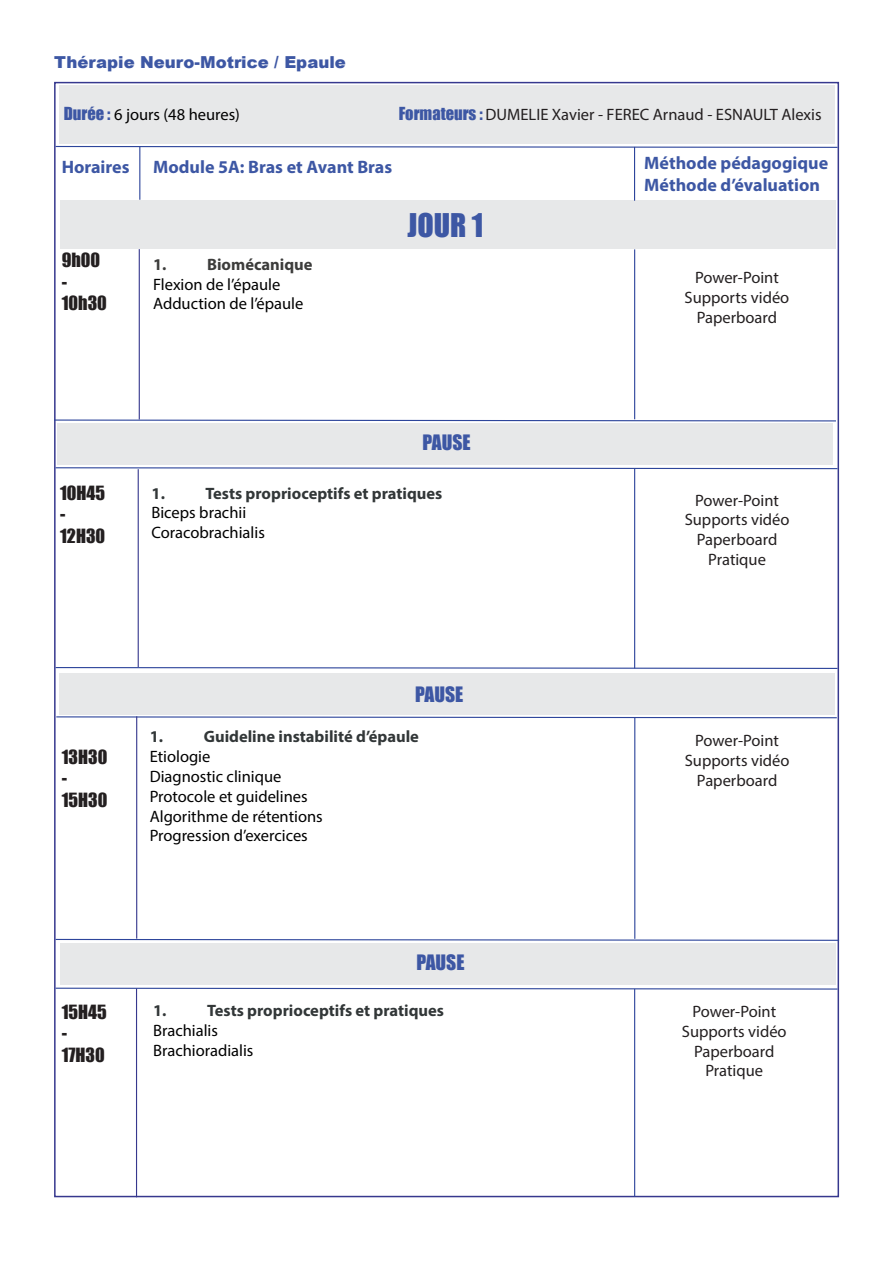
<style>
.page{position:relative;width:893px;height:1263px;background:#fff}
.page>*{position:absolute;margin:0;border:0;box-sizing:border-box;transform-origin:0 0}
.t1{font:30px "Impact";color:#3d57a4}
.t2{font:19.5px "Impact";color:#3d57a4}
.t3{font:700 18px/21.6px "Myriad Pro";color:#3d57a4}
.t4{font:18px/21.6px "Impact";color:#231f20}
.t5{font:16.5px "Myriad Pro";color:#000}
.t6{font:16.5px/19.8px "Myriad Pro";color:#231f20;text-align:center}
.t7{font:700 16.5px "Myriad Pro";color:#323738}
.t8{font:900 16.5px "Arial";color:#3d57a4}
.t9{font:700 16.5px "Myriad Pro";color:#3c3c3b}
.s1{font-family:"Impact";color:#3d57a4}
</style>
<div class="page">
<div style="left:59px;top:85px;width:775px;height:58px;background:#e7e8e9"></div>
<div style="left:60px;top:201px;width:775px;height:48px;background:#e7e8e9"></div>
<svg style="left:54px;top:145px;width:785px;height:3px"></svg>
<svg style="left:54px;top:419px;width:782px;height:3px"></svg>
<hr style="left:139px;top:147px;width:1px;height:53px;background:#2d459b">
<hr style="left:634px;top:147px;width:1px;height:54px;background:#2d459b">
<hr style="left:139px;top:249px;width:1px;height:170px;background:#36388e">
<hr style="left:634px;top:249px;width:1px;height:170px;background:#2d459b">
<div style="left:57px;top:424px;width:776px;height:41px;background:#e7e8e9"></div>
<svg style="left:54px;top:467px;width:785px;height:3px"></svg>
<hr style="left:634px;top:469px;width:1px;height:199px;background:#2d459b">
<svg style="left:54px;top:987px;width:785px;height:3px"></svg>
<hr style="left:138px;top:469px;width:1px;height:198px;background:#36388e">
<svg style="left:54px;top:666px;width:785px;height:3px"></svg>
<div style="left:59px;top:673px;width:775px;height:41px;background:#e7e8e9"></div>
<svg style="left:55px;top:716px;width:783px;height:3px"></svg>
<hr style="left:136px;top:716px;width:1px;height:223px;background:#36388e">
<hr style="left:634px;top:718px;width:1px;height:221px;background:#2d459b">
<div style="left:60px;top:943px;width:776px;height:41px;background:#e7e8e9"></div>
<svg style="left:54px;top:938px;width:786px;height:3px"></svg>
<hr style="left:136px;top:988px;width:1px;height:209px;background:#36388e">
<hr style="left:634px;top:989px;width:1px;height:208px;background:#2d459b">
<p class="t8" style="left:54px;top:50px;width:293px">Thérapie Neuro-Motrice / Epaule</p>
<p class="t5" style="left:64px;top:104px;width:178px"><span class="s1">Durée :</span> 6 jours (48 heures)</p>
<p class="t6" style="left:399px;top:104px;width:424px"><span class="s1">Formateurs :</span> DUMELIE Xavier - FEREC Arnaud - ESNAULT Alexis</p>
<p class="t3" style="left:62px;top:156px;width:69px">Horaires</p>
<p class="t3" style="left:153px;top:156px;width:241px">Module 5A: Bras et Avant Bras</p>
<p class="t3" style="left:644px;top:152px;width:185px">Méthode pédagogique<br>Méthode d’évaluation</p>
<p class="t4" style="left:62px;top:249px;width:47px">9h00 -<br>10h30</p>
<p class="t9" style="left:153px;top:253px;width:15px">1.</p>
<p class="t9" style="left:207px;top:253px;width:107px">Biomécanique</p>
<p class="t5" style="left:153px;top:274px;width:129px">Flexion de l’épaule</p>
<p class="t5" style="left:153px;top:294px;width:152px">Adduction de l’épaule</p>
<p class="t1" style="left:407px;top:201px;width:77px">JOUR 1</p>
<p class="t2" style="left:423px;top:428px;width:50px">PAUSE</p>
<p class="t4" style="left:60px;top:481px;width:47px">10H45 -<br>12H30</p>
<p class="t7" style="left:152px;top:482px;width:15px">1.</p>
<p class="t7" style="left:206px;top:482px;width:238px">Tests proprioceptifs et pratiques</p>
<p class="t5" style="left:152px;top:503px;width:96px">Biceps brachii</p>
<p class="t5" style="left:152px;top:522px;width:115px">Coracobrachialis</p>
<p class="t4" style="left:62px;top:745px;width:47px">13H30 -<br>15H30</p>
<p class="t2" style="left:415px;top:679px;width:50px">PAUSE</p>
<p class="t7" style="left:150px;top:726px;width:15px">1.</p>
<p class="t7" style="left:204px;top:726px;width:217px">Guideline instabilité d’épaule</p>
<p class="t5" style="left:150px;top:746px;width:62px">Etiologie</p>
<p class="t5" style="left:150px;top:766px;width:133px">Diagnostic clinique</p>
<p class="t5" style="left:150px;top:786px;width:159px">Protocole et guidelines</p>
<p class="t5" style="left:150px;top:806px;width:175px">Algorithme de rétentions</p>
<p class="t5" style="left:150px;top:826px;width:160px">Progression d’exercices</p>
<p class="t2" style="left:416px;top:947px;width:50px">PAUSE</p>
<p class="t4" style="left:62px;top:1000px;width:47px">15H45 -<br>17H30</p>
<p class="t7" style="left:153px;top:1000px;width:15px">1.</p>
<p class="t7" style="left:207px;top:1000px;width:238px">Tests proprioceptifs et pratiques</p>
<p class="t5" style="left:153px;top:1020px;width:66px">Brachialis</p>
<p class="t5" style="left:153px;top:1040px;width:102px">Brachioradialis</p>
<p class="t6" style="left:685px;top:268px;width:106px">Power-Point<br>Supports vidéo<br>Paperboard</p>
<p class="t6" style="left:685px;top:490px;width:106px">Power-Point<br>Supports vidéo<br>Paperboard</p>
<p class="t6" style="left:708px;top:549px;width:59px">Pratique</p>
<p class="t6" style="left:685px;top:730px;width:106px">Power-Point<br>Supports vidéo<br>Paperboard</p>
<p class="t6" style="left:682px;top:1001px;width:106px">Power-Point<br>Supports vidéo<br>Paperboard<br>Pratique</p>
</div>
